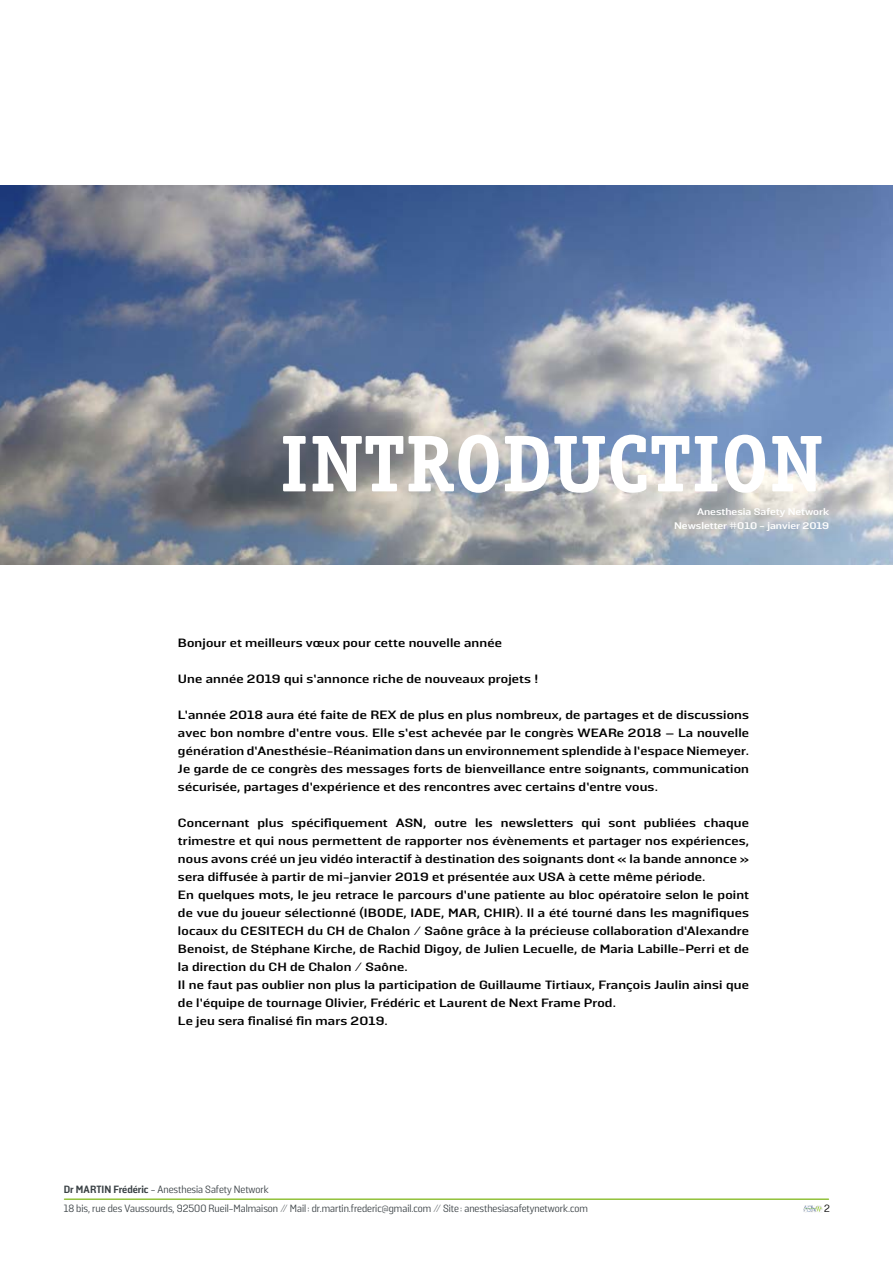
<style>
.page{position:relative;width:893px;height:1263px;background:#fff}
.page>*{position:absolute;margin:0;border:0;box-sizing:border-box;transform-origin:0 0}
.t1{font:700 80.85px "Officina Serif";color:#fff}
.t2{font:700 12px/18px "Solido";letter-spacing:.01em;color:#000;text-align:justify;scale:1.25 1}
.t3{font:10.5px/18.5px "Solido";color:#3a4145}
.t4{font:10.5px "Solido";color:#000}
.t5{font:700 9.6px "Solido";color:#fff;scale:1.25 1}
.s1{font-weight:800}
</style>
<div class="page">
<hr style="left:65px;top:1198px;width:763px;height:2px;background:#92c13b">
<img style="left:803px;top:1205px;width:19px;height:7px">
<img style="left:0;top:185px;width:893px;height:379px">
<h1 class="t1" style="left:279px;top:413px;width:545px">INTRODUCTION</h1>
<p class="t5" style="left:674px;top:520px;width:125px">Newsletter #010 - janvier 2019</p>
<p class="t5" style="left:697px;top:506px;width:107px">Anesthesia Safety Network</p>
<p class="t2" style="left:178px;top:635px;width:261px">Bonjour et meilleurs vœux pour cette nouvelle année</p>
<p class="t2" style="left:178px;top:671px;width:290px">Une année 2019 qui s’annonce riche de nouveaux projets !</p>
<p class="t2" style="left:178px;top:707px;width:458px">L’année 2018 aura été faite de REX de plus en plus nombreux, de partages et de discussions avec bon nombre d’entre vous. Elle s’est achevée par le congrès WEARe 2018 – La nouvelle génération d’Anesthésie-Réanimation dans un environnement splendide à l’espace Niemeyer.<br>Je garde de ce congrès des messages forts de bienveillance entre soignants, communication sécurisée, partages d’expérience et des rencontres avec certains d’entre vous.</p>
<p class="t2" style="left:178px;top:815px;width:458px;text-align:left">Concernant plus spécifiquement ASN, outre les newsletters qui sont publiées chaque trimestre et qui nous permettent de rapporter nos évènements et partager nos expériences, nous avons créé un jeu vidéo interactif à destination des soignants dont « la bande annonce » sera diffusée à partir de mi-janvier 2019 et présentée aux USA à cette même période.<br>En quelques mots, le jeu retrace le parcours d’une patiente au bloc opératoire selon le point de vue du joueur sélectionné (IBODE, IADE, MAR, CHIR). Il a été tourné dans les magnifiques locaux du CESITECH du CH de Chalon / Saône grâce à la précieuse collaboration d’Alexandre Benoist, de Stéphane Kirche, de Rachid Digoy, de Julien Lecuelle, de Maria Labille-Perri et de la direction du CH de Chalon / Saône.<br>Il ne faut pas oublier non plus la participation de Guillaume Tirtiaux, François Jaulin ainsi que de l’équipe de tournage Olivier, Frédéric et Laurent de Next Frame Prod.<br>Le jeu sera finalisé fin mars 2019.</p>
<p class="t3" style="left:64px;top:1181px;width:526px"><span class="s1">Dr MARTIN Frédéric</span> - Anesthesia Safety Network<br>18 bis, rue des Vaussourds, 92500 Rueil-Malmaison // Mail : dr.martin.frederic@gmail.com // Site : anesthesiasafetynetwork.com</p>
<p class="t4" style="left:824px;top:1203px;width:7px">2</p>
</div>
